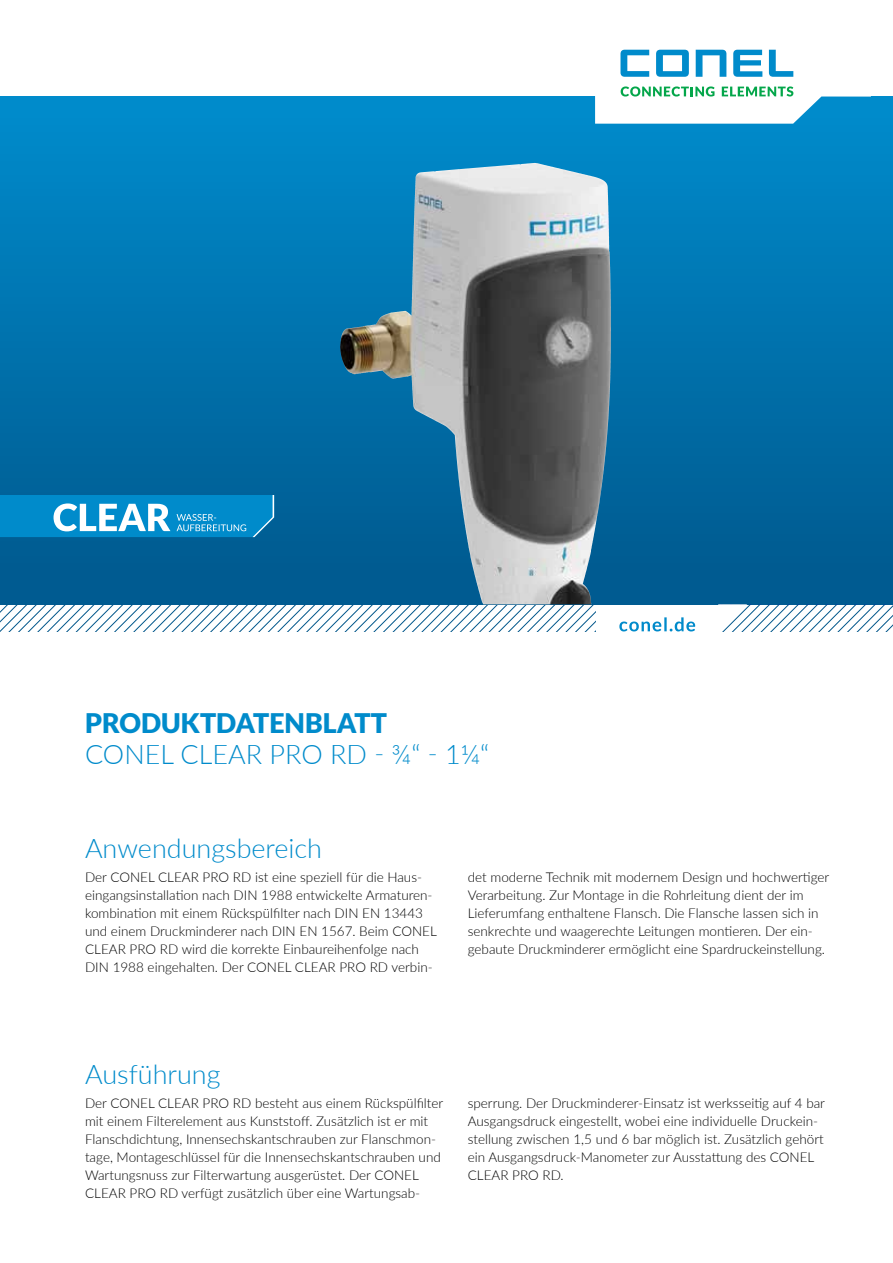
<style>
.page{position:relative;width:893px;height:1263px;background:#fff}
.page>*{position:absolute;margin:0;border:0;box-sizing:border-box;transform-origin:0 0}
.t1{font:300 27px "Lato";color:#008bcb}
.t2{font:900 27px "Lato";color:#008bcb}
.t3{font:300 13.5px/18px "Lato";color:#000}
</style>
<div class="page">
<svg style="left:0;top:97px;width:893px;height:507px;background:#1575a6"></svg>
<svg style="left:718px;top:604px;width:175px;height:27px"></svg>
<svg style="left:619px;top:617px;width:76px;height:14px"></svg>
<svg style="left:595px;top:49px;width:276px;height:75px"></svg>
<svg style="left:0;top:604px;width:595px;height:27px"></svg>
<img style="left:414px;top:163px;width:119px;height:65px">
<svg style="left:0;top:495px;width:274px;height:42px;background:#299dd2"></svg>
<h1 class="t2" style="left:85px;top:707px;width:303px">PRODUKTDATENBLATT</h1>
<h1 class="t1" style="left:85px;top:736px;width:406px">CONEL CLEAR PRO RD - ¾“ - 1¼“</h1>
<h1 class="t1" style="left:85px;top:829px;width:239px">Anwendungsbereich</h1>
<p class="t3" style="left:85px;top:868px;width:353px">Der CONEL CLEAR PRO RD ist eine speziell für die Haus&shy;eingangsinstallation nach DIN 1988 entwickelte Armaturen&shy;kombination mit einem Rückspülfilter nach DIN EN 13443 und einem Druckminderer nach DIN EN 1567. Beim CONEL CLEAR PRO RD wird die korrekte Einbaureihenfolge nach DIN 1988 eingehalten. Der CONEL CLEAR PRO RD verbin-</p>
<p class="t3" style="left:468px;top:867px;width:363px">det moderne Technik mit modernem Design und hochwertiger Verarbeitung. Zur Montage in die Rohrleitung dient der im Lieferumfang enthaltene Flansch. Die Flansche lassen sich in senkrechte und waagerechte Leitungen montieren. Der ein&shy;gebaute Druckminderer ermöglicht eine Spardruckeinstellung.</p>
<h1 class="t1" style="left:85px;top:1055px;width:137px">Ausführung</h1>
<p class="t3" style="left:85px;top:1093px;width:360px">Der CONEL CLEAR PRO RD besteht aus einem Rückspülfilter mit einem Filterelement aus Kunststoff. Zusätzlich ist er mit Flanschdichtung, Innensechskantschrauben zur Flanschmon&shy;tage, Montageschlüssel für die Innensechskantschrauben und Wartungsnuss zur Filterwartung ausgerüstet. Der CONEL CLEAR PRO RD verfügt zusätzlich über eine Wartungsab-</p>
<p class="t3" style="left:468px;top:1093px;width:359px">sperrung. Der Druckminderer-Einsatz ist werksseitig auf 4 bar Ausgangsdruck eingestellt, wobei eine individuelle Druckein&shy;stellung zwischen 1,5 und 6 bar möglich ist. Zusätzlich gehört ein Ausgangsdruck-Manometer zur Ausstattung des CONEL CLEAR PRO RD.</p>
</div>
